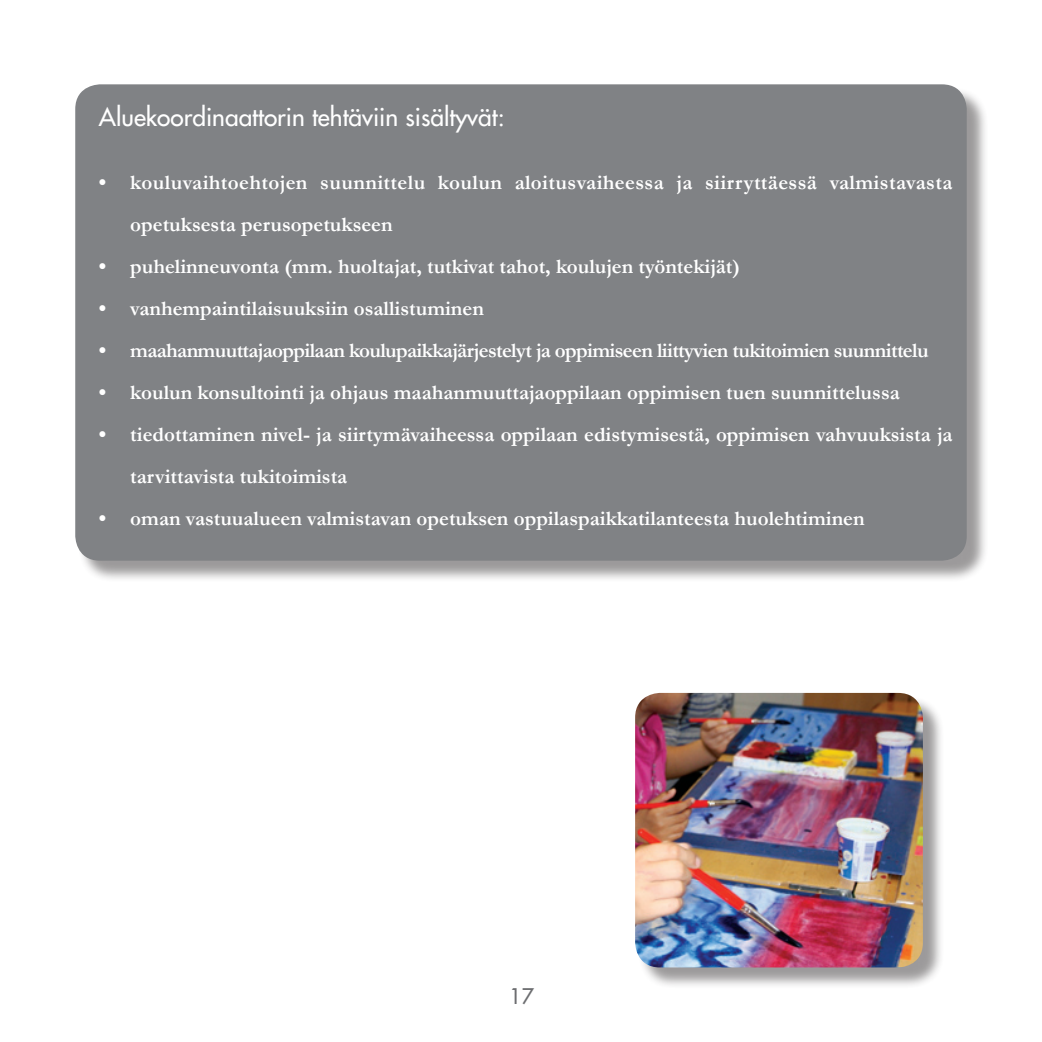
<style>
.page{position:relative;width:1042px;height:1042px;background:#fff}
.page>*{position:absolute;margin:0;border:0;box-sizing:border-box;transform-origin:0 0}
.leipäteksti{font:24.5px "Futura";color:#fff}
.leipäteksti-2{font:700 21px/42px "Garamond";color:#fff}
.leipäteksti-3{font:700 21px/42px "Garamond";letter-spacing:.02em;color:#fff}
.leipäteksti-4{font:700 21px "Garamond";letter-spacing:-.03em;color:#fff}
.t1{font:21px "Futura";color:#6c6d70}
</style>
<div class="page">
<div style="left:78px;top:87px;width:910px;height:495px;background:#231f20;opacity:.45"></div>
<div style="left:75px;top:84px;width:891px;height:477px;background:#808285;border-radius:25px"></div>
<div style="left:638px;top:695px;width:306px;height:294px;background:#231f20;opacity:.45"></div>
<img style="left:635px;top:693px;width:288px;height:274px">
<p class="leipäteksti" style="left:99px;top:102px;width:407px">Aluekoordinaattorin tehtäviin sisältyvät:</p>
<p class="leipäteksti-3" style="left:130px;top:161px;width:823px;text-indent:-32px">• kouluvaihtoehtojen suunnittelu koulun aloitusvaiheessa ja siirryttäessä valmistavasta opetuksesta perusopetukseen</p>
<p class="leipäteksti-2" style="left:99px;top:245px;width:643px">• puhelinneuvonta (mm. huoltajat, tutkivat tahot, koulujen työntekijät)</p>
<p class="leipäteksti-2" style="left:99px;top:287px;width:387px">• vanhempaintilaisuuksiin osallistuminen</p>
<p class="leipäteksti-4" style="left:99px;top:338px;width:831px">• maahanmuuttajaoppilaan koulupaikkajärjestelyt ja oppimiseen liittyvien tukitoimien suunnittelu</p>
<p class="leipäteksti-2" style="left:99px;top:371px;width:802px">• koulun konsultointi ja ohjaus maahanmuuttajaoppilaan oppimisen tuen suunnittelussa</p>
<p class="leipäteksti-2" style="left:130px;top:413px;width:824px;text-indent:-32px">• tiedottaminen nivel- ja siirtymävaiheessa oppilaan edistymisestä, oppimisen vahvuuksista ja tarvittavista tukitoimista</p>
<p class="leipäteksti-2" style="left:99px;top:497px;width:767px">• oman vastuualueen valmistavan opetuksen oppilaspaikkatilanteesta huolehtiminen</p>
<p class="t1" style="left:510px;top:983px;width:26px">17</p>
</div>
